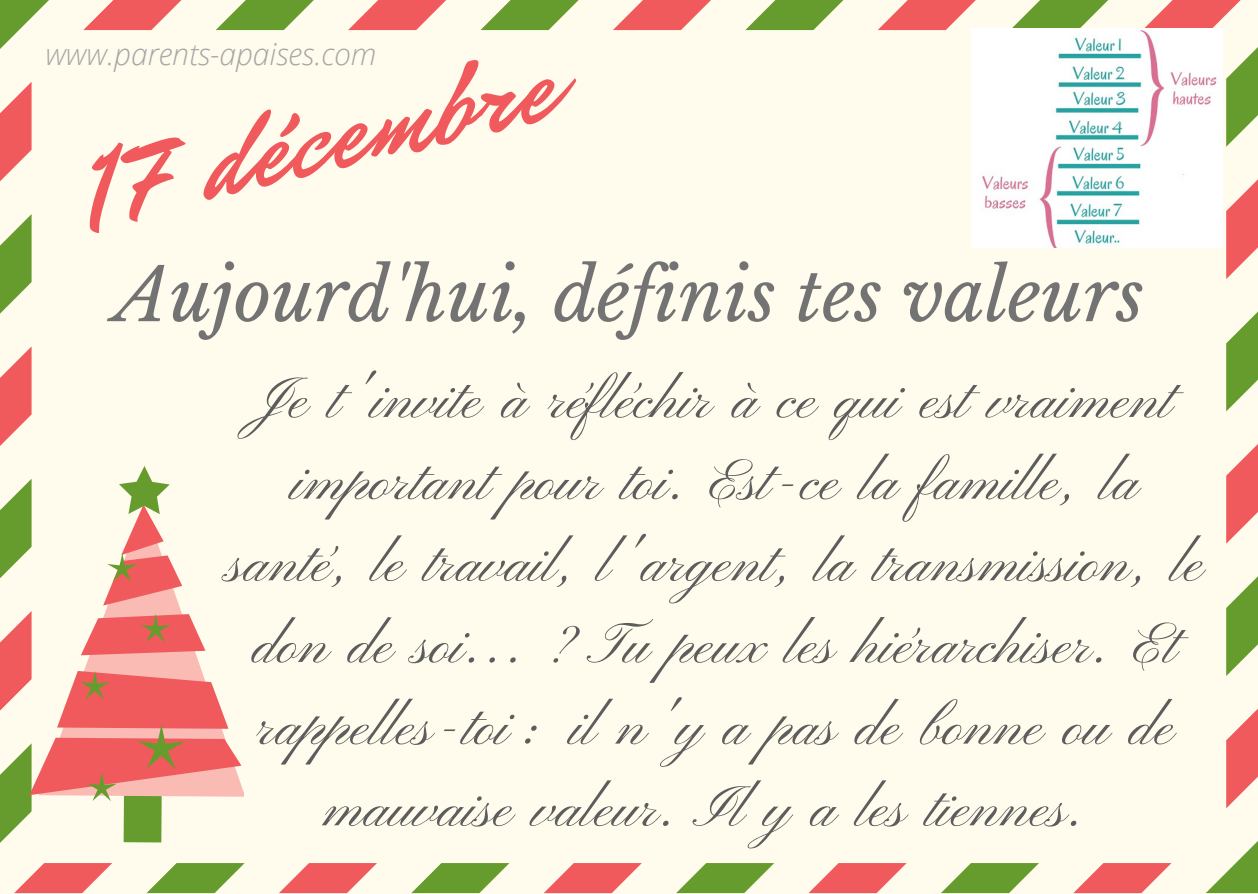
<style>
.page{position:relative;width:1258px;height:894px;background:#fff}
.page>*{position:absolute;margin:0;border:0;box-sizing:border-box;transform-origin:0 0}
.t1{font:108px "Mr Dafoe";color:#f05a5d}
.t2{font:italic 72px "Libre Baskerville";color:#737373}
.t3{font:58.5px/81.6px "Pinyon Script";color:#5d5d5d;text-align:center}
.t4{font:italic 300 30px "Open Sans";color:#a6a6a6}
</style>
<div class="page">
<div style="left:0;top:0;width:1258px;height:893px;background:#fffced"></div>
<svg style="left:0;top:0;width:49px;height:49px"></svg>
<svg style="left:83px;top:0;width:98px;height:30px"></svg>
<svg style="left:0;top:82px;width:32px;height:100px"></svg>
<svg style="left:216px;top:0;width:98px;height:30px"></svg>
<svg style="left:0;top:214px;width:32px;height:100px"></svg>
<svg style="left:348px;top:0;width:98px;height:30px"></svg>
<svg style="left:0;top:346px;width:32px;height:100px"></svg>
<svg style="left:0;top:479px;width:32px;height:99px"></svg>
<svg style="left:480px;top:0;width:99px;height:30px"></svg>
<svg style="left:613px;top:0;width:98px;height:30px"></svg>
<svg style="left:745px;top:0;width:98px;height:30px"></svg>
<svg style="left:878px;top:0;width:98px;height:30px"></svg>
<svg style="left:15px;top:863px;width:97px;height:29px"></svg>
<svg style="left:147px;top:863px;width:98px;height:29px"></svg>
<svg style="left:1010px;top:0;width:98px;height:29px"></svg>
<svg style="left:280px;top:863px;width:97px;height:29px"></svg>
<svg style="left:1142px;top:0;width:98px;height:30px"></svg>
<svg style="left:1226px;top:47px;width:32px;height:100px"></svg>
<svg style="left:412px;top:863px;width:97px;height:29px"></svg>
<svg style="left:545px;top:863px;width:97px;height:29px"></svg>
<svg style="left:1226px;top:179px;width:32px;height:100px"></svg>
<svg style="left:677px;top:863px;width:97px;height:29px"></svg>
<svg style="left:1226px;top:311px;width:32px;height:100px"></svg>
<svg style="left:809px;top:863px;width:97px;height:29px"></svg>
<svg style="left:1226px;top:444px;width:32px;height:99px"></svg>
<svg style="left:1226px;top:576px;width:32px;height:99px"></svg>
<svg style="left:942px;top:863px;width:97px;height:29px"></svg>
<svg style="left:1074px;top:863px;width:97px;height:29px"></svg>
<svg style="left:1226px;top:708px;width:32px;height:100px"></svg>
<svg style="left:1207px;top:841px;width:51px;height:51px"></svg>
<svg style="left:103px;top:585px;width:141px;height:211px"></svg>
<svg style="left:103px;top:466px;width:79px;height:139px"></svg>
<svg style="left:0;top:611px;width:241px;height:232px"></svg>
<img style="left:972px;top:29px;width:250px;height:218px">
<p class="t4" style="left:46px;top:33px;width:332px">www.parents-apaises.com</p>
<h1 class="t1" style="left:59px;top:123px;width:491px;rotate:-13deg">17 décembre</h1>
<p class="t2" style="left:115px;top:251px;width:1031px">Aujourd'hui, définis tes valeurs</p>
<p class="t3" style="left:229px;top:362px;width:978px">Je t'invite à réfléchir à ce qui est vraiment important pour toi. Est-ce la famil e, la santé, le travail, l'argent, la transmission, le don de soi... ? Tu peux les hiérarchiser. Et rappel es-toi : il n'y a pas de bonne ou de mauvaise valeur. Il y a les tiennes.</p>
</div>
